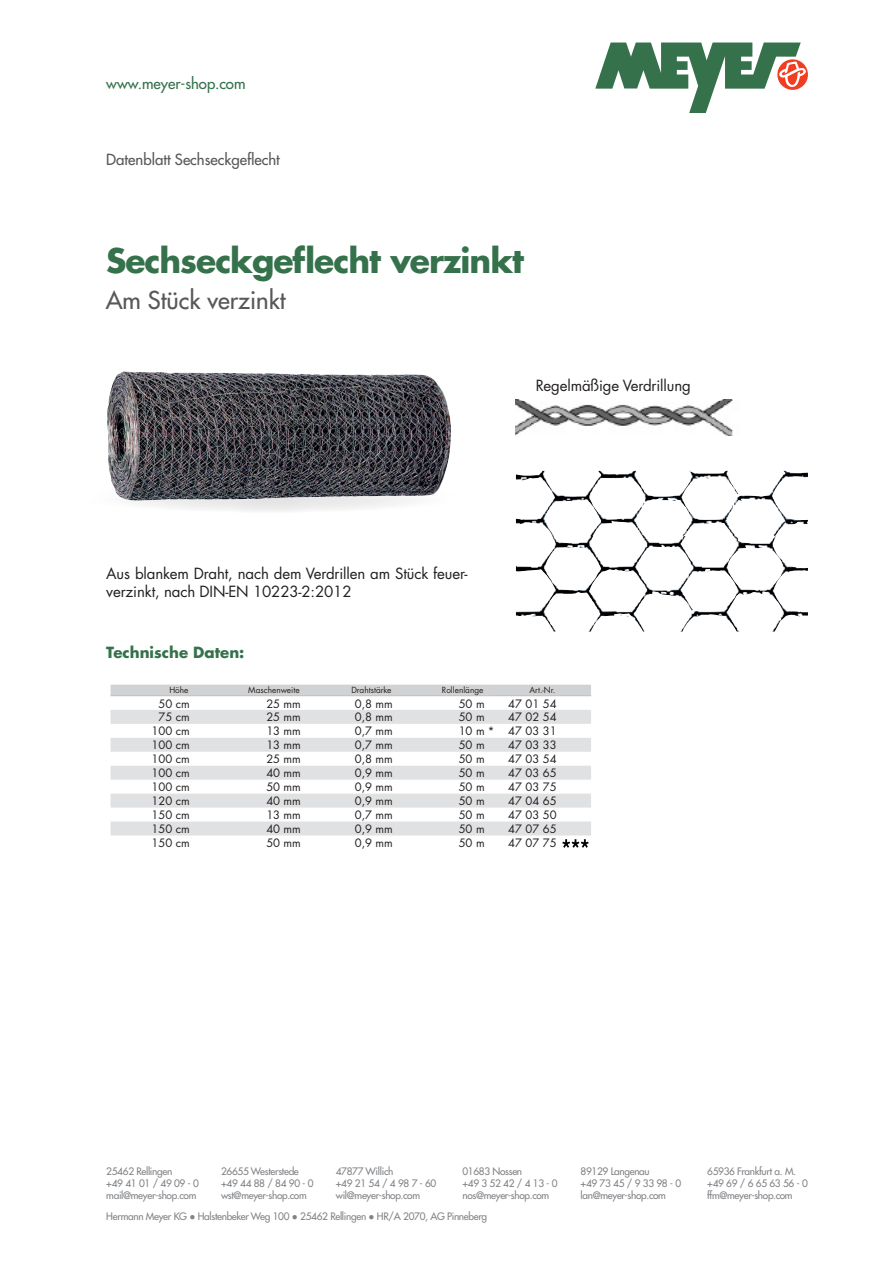
<style>
.page{position:relative;width:893px;height:1263px;background:#fff}
.page>*{position:absolute;margin:0;border:0;box-sizing:border-box;transform-origin:0 0}
.t1{font:700 33px "Futura LT Pro";letter-spacing:-.03em;color:#35724c}
.Subhaed{font:500 24px "Futura LT Pro";color:#57585a}
.t2{font:15px/18px "Futura LT Pro";letter-spacing:-.01em;color:#231f20}
.t3{font:500 15px "Futura LT Pro";color:#57585a}
.t4{font:500 15px "Futura LT Pro";color:#35724c}
.t5{font:700 15px "Futura LT Pro";color:#35724c}
.Produkttabelle_Zelle{font:11.25px "Futura LT Pro";color:#231f20}
.t6{font:500 10.05px/12px "Futura LT Pro";letter-spacing:-.03em;color:#808285}
.Produkttabelle_Kopf{font:8.25px "Futura LT Pro";color:#231f20}
.s1{font-family:"Verdana";font-weight:400}
</style>
<div class="page">
<svg style="left:595px;top:43px;width:212px;height:70px"></svg>
<svg style="left:26px;top:480px;width:490px;height:43px"></svg>
<img style="left:106px;top:371px;width:350px;height:131px">
<img style="left:516px;top:400px;width:217px;height:36px">
<img style="left:516px;top:471px;width:269px;height:160px">
<svg style="left:111px;top:696px;width:480px;height:152px"></svg>
<svg style="left:111px;top:710px;width:480px;height:125px;fill:#e0e1e3"></svg>
<svg style="left:111px;top:685px;width:480px;height:11px;background:#d0d1d3"></svg>
<hr style="left:496px;top:695px;width:64px;height:1px;background:#bcbdc0">
<hr style="left:560px;top:695px;width:31px;height:1px;background:#bcbdc0">
<img style="left:563px;top:839px;width:25px;height:8px">
<h3 class="t4" style="left:106px;top:73px;width:141px">www.meyer-shop.com</h3>
<p class="t3" style="left:106px;top:149px;width:175px">Datenblatt Sechseckgeflecht</p>
<p class="t1" style="left:106px;top:235px;width:419px">Sechseckgeflecht verzinkt</p>
<p class="Subhaed" style="left:106px;top:282px;width:181px">Am Stück verzinkt</p>
<p class="t2" style="left:536px;top:377px;width:157px">Regelmäßige Verdrillung</p>
<p class="t2" style="left:106px;top:564px;width:363px">Aus blankem Draht, nach dem Verdrillen am Stück feuer&shy;verzinkt, nach DIN-EN 10223-2:2012</p>
<p class="t5" style="left:106px;top:641px;width:140px">Technische Daten:</p>
<p class="Produkttabelle_Kopf" style="left:169px;top:684px;width:21px">Höhe</p>
<p class="Produkttabelle_Kopf" style="left:248px;top:684px;width:53px">Maschenweite</p>
<p class="Produkttabelle_Kopf" style="left:351px;top:684px;width:42px">Drahtstärke</p>
<p class="Produkttabelle_Kopf" style="left:442px;top:684px;width:43px">Rollenlänge</p>
<p class="Produkttabelle_Kopf" style="left:529px;top:684px;width:27px">Art.-Nr.</p>
<p class="Produkttabelle_Zelle" style="left:159px;top:696px;width:33px">50 cm</p>
<p class="Produkttabelle_Zelle" style="left:266px;top:696px;width:36px">25 mm</p>
<p class="Produkttabelle_Zelle" style="left:355px;top:696px;width:40px">0,8 mm</p>
<p class="Produkttabelle_Zelle" style="left:459px;top:696px;width:27px">50 m</p>
<p class="Produkttabelle_Zelle" style="left:508px;top:696px;width:50px">47 01 54</p>
<p class="Produkttabelle_Zelle" style="left:159px;top:710px;width:33px">75 cm</p>
<p class="Produkttabelle_Zelle" style="left:266px;top:710px;width:36px">25 mm</p>
<p class="Produkttabelle_Zelle" style="left:355px;top:710px;width:40px">0,8 mm</p>
<p class="Produkttabelle_Zelle" style="left:459px;top:710px;width:27px">50 m</p>
<p class="Produkttabelle_Zelle" style="left:508px;top:710px;width:50px">47 02 54</p>
<p class="Produkttabelle_Zelle" style="left:152px;top:724px;width:40px">100 cm</p>
<p class="Produkttabelle_Zelle" style="left:266px;top:724px;width:36px">13 mm</p>
<p class="Produkttabelle_Zelle" style="left:355px;top:724px;width:40px">0,7 mm</p>
<p class="Produkttabelle_Zelle" style="left:459px;top:724px;width:37px">10 m *</p>
<p class="Produkttabelle_Zelle" style="left:508px;top:724px;width:50px">47 03 31</p>
<p class="Produkttabelle_Zelle" style="left:152px;top:737px;width:40px">100 cm</p>
<p class="Produkttabelle_Zelle" style="left:266px;top:737px;width:36px">13 mm</p>
<p class="Produkttabelle_Zelle" style="left:355px;top:737px;width:40px">0,7 mm</p>
<p class="Produkttabelle_Zelle" style="left:459px;top:737px;width:27px">50 m</p>
<p class="Produkttabelle_Zelle" style="left:508px;top:737px;width:50px">47 03 33</p>
<p class="Produkttabelle_Zelle" style="left:152px;top:751px;width:40px">100 cm</p>
<p class="Produkttabelle_Zelle" style="left:266px;top:751px;width:36px">25 mm</p>
<p class="Produkttabelle_Zelle" style="left:355px;top:751px;width:40px">0,8 mm</p>
<p class="Produkttabelle_Zelle" style="left:459px;top:751px;width:27px">50 m</p>
<p class="Produkttabelle_Zelle" style="left:508px;top:751px;width:50px">47 03 54</p>
<p class="Produkttabelle_Zelle" style="left:152px;top:765px;width:40px">100 cm</p>
<p class="Produkttabelle_Zelle" style="left:266px;top:765px;width:36px">40 mm</p>
<p class="Produkttabelle_Zelle" style="left:355px;top:765px;width:40px">0,9 mm</p>
<p class="Produkttabelle_Zelle" style="left:459px;top:765px;width:27px">50 m</p>
<p class="Produkttabelle_Zelle" style="left:508px;top:765px;width:50px">47 03 65</p>
<p class="Produkttabelle_Zelle" style="left:152px;top:779px;width:40px">100 cm</p>
<p class="Produkttabelle_Zelle" style="left:266px;top:779px;width:36px">50 mm</p>
<p class="Produkttabelle_Zelle" style="left:355px;top:779px;width:40px">0,9 mm</p>
<p class="Produkttabelle_Zelle" style="left:459px;top:779px;width:27px">50 m</p>
<p class="Produkttabelle_Zelle" style="left:508px;top:779px;width:50px">47 03 75</p>
<p class="Produkttabelle_Zelle" style="left:152px;top:793px;width:40px">120 cm</p>
<p class="Produkttabelle_Zelle" style="left:266px;top:793px;width:36px">40 mm</p>
<p class="Produkttabelle_Zelle" style="left:355px;top:793px;width:40px">0,9 mm</p>
<p class="Produkttabelle_Zelle" style="left:459px;top:793px;width:27px">50 m</p>
<p class="Produkttabelle_Zelle" style="left:508px;top:793px;width:50px">47 04 65</p>
<p class="Produkttabelle_Zelle" style="left:152px;top:807px;width:40px">150 cm</p>
<p class="Produkttabelle_Zelle" style="left:266px;top:807px;width:36px">13 mm</p>
<p class="Produkttabelle_Zelle" style="left:355px;top:807px;width:40px">0,7 mm</p>
<p class="Produkttabelle_Zelle" style="left:459px;top:807px;width:27px">50 m</p>
<p class="Produkttabelle_Zelle" style="left:508px;top:807px;width:50px">47 03 50</p>
<p class="Produkttabelle_Zelle" style="left:152px;top:821px;width:40px">150 cm</p>
<p class="Produkttabelle_Zelle" style="left:266px;top:821px;width:36px">40 mm</p>
<p class="Produkttabelle_Zelle" style="left:355px;top:821px;width:40px">0,9 mm</p>
<p class="Produkttabelle_Zelle" style="left:459px;top:821px;width:27px">50 m</p>
<p class="Produkttabelle_Zelle" style="left:508px;top:821px;width:50px">47 07 65</p>
<p class="Produkttabelle_Zelle" style="left:152px;top:835px;width:40px">150 cm</p>
<p class="Produkttabelle_Zelle" style="left:266px;top:835px;width:36px">50 mm</p>
<p class="Produkttabelle_Zelle" style="left:355px;top:835px;width:40px">0,9 mm</p>
<p class="Produkttabelle_Zelle" style="left:459px;top:835px;width:27px">50 m</p>
<p class="Produkttabelle_Zelle" style="left:508px;top:835px;width:50px">47 07 75</p>
<p class="t6" style="left:106px;top:1164px;width:94px">25462 Rellingen<br>+49 41 01 / 49 09 - 0 mail@meyer-shop.com</p>
<p class="t6" style="left:221px;top:1164px;width:94px">26655 Westerstede +49 44 88 / 84 90 - 0 wst@meyer-shop.com</p>
<p class="t6" style="left:336px;top:1164px;width:102px">47877 Willich<br>+49 21 54 / 4 98 7 - 60 wil@meyer-shop.com</p>
<p class="t6" style="left:462px;top:1164px;width:97px">01683 Nossen<br>+49 3 52 42 / 4 13 - 0 nos@meyer-shop.com</p>
<p class="t6" style="left:580px;top:1164px;width:102px">89129 Langenau<br>+49 73 45 / 9 33 98 - 0 lan@meyer-shop.com</p>
<p class="t6" style="left:707px;top:1164px;width:102px">65936 Frankfurt a. M. +49 69 / 6 65 63 56 - 0 ffm@meyer-shop.com</p>
<p class="t6" style="left:106px;top:1210px;width:382px">Hermann Meyer KG <span class="s1">●</span> Halstenbeker Weg 100 <span class="s1">●</span> 25462 Rellingen <span class="s1">●</span> HR/A 2070, AG Pinneberg</p>
</div>
